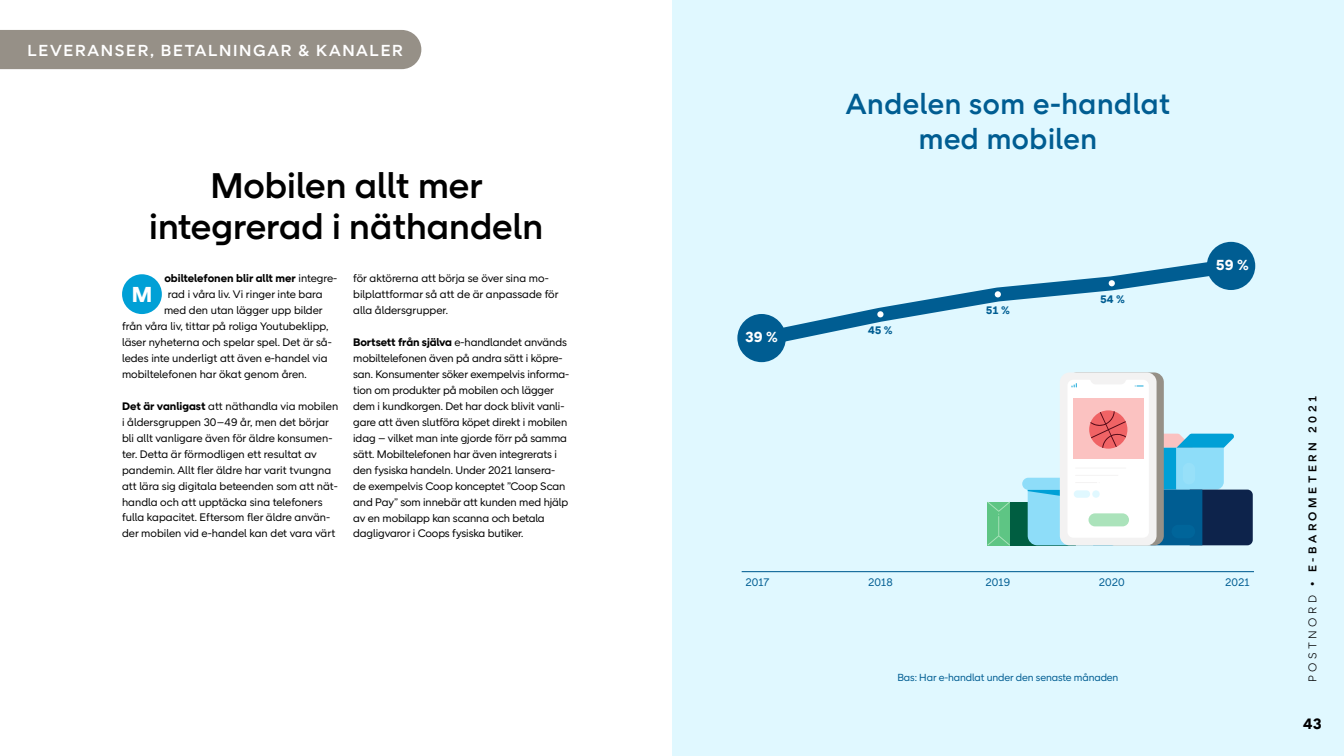
<style>
.page{position:relative;width:1344px;height:756px;background:#fff}
.page>*{position:absolute;margin:0;border:0;box-sizing:border-box;transform-origin:0 0}
.t1{font:500 36.5px/40.4px "Post Nord Sans";color:#000;text-align:center}
.t2{font:500 29.75px/35.7px "Post Nord Sans";letter-spacing:.02em;color:#005d92;text-align:center}
.t3{font:700 22.19px "Post Nord Sans";color:#fff}
.t4{font:500 16.38px "Post Nord Sans";letter-spacing:.1em;color:#fff}
.t5{font:700 15.4px "Post Nord Sans";color:#000}
.t6{font:700 14.91px "Post Nord Sans";color:#fff}
.t7{font:500 11.55px "Post Nord Sans";letter-spacing:.3em;color:#000}
.t8{font:11.2px/15.9px "Post Nord Sans";letter-spacing:-.01em;color:#000}
.t9{font:700 11.2px "Post Nord Sans";color:#000}
.t10{font:11.2px "Post Nord Sans";color:#005d92}
.t11{font:700 11.2px "Post Nord Sans";color:#005d92}
.t12{font:10.5px "Post Nord Sans";letter-spacing:-.01em;color:#005d92}
.s1{font-weight:400}
.s2{font-weight:700}
.s3{font-weight:300}
</style>
<div class="page">
<div style="left:122px;top:274px;width:40px;height:40px;background:#00a0d6;border-radius:50%"></div>
<div style="left:672px;top:0;width:672px;height:756px;background:#e0f8ff"></div>
<div style="left:1010px;top:502px;width:66px;height:43px;background:#005e41"></div>
<svg style="left:988px;top:502px;width:22px;height:43px"></svg>
<svg style="left:1157px;top:434px;width:96px;height:111px"></svg>
<div style="left:1172px;top:525px;width:23px;height:13px;background:#00659a;border-radius:7px"></div>
<div style="left:1067px;top:372px;width:97px;height:173px;background:#969087;border-radius:10px"></div>
<div style="left:1022px;top:478px;width:78px;height:12px;background:#8eddf9;border-radius:6px"></div>
<div style="left:1060px;top:372px;width:97px;height:173px;background:#f3f2f2;border-radius:10px"></div>
<div style="left:1068px;top:380px;width:81px;height:158px;background:#fff;border-radius:6px"></div>
<svg style="left:1091px;top:380px;width:35px;height:4px"></svg>
<svg style="left:1072px;top:383px;width:5px;height:4px"></svg>
<div style="left:1073px;top:398px;width:70px;height:61px;background:#fbc2c1"></div>
<svg style="left:1089px;top:410px;width:38px;height:39px"></svg>
<svg style="left:1090px;top:411px;width:36px;height:37px"></svg>
<div style="left:1089px;top:513px;width:40px;height:13px;background:#abe3bb;border-radius:7px"></div>
<hr style="left:1075px;top:468px;width:51px;height:1px;background:#f3f2f2">
<hr style="left:1075px;top:475px;width:43px;height:1px;background:#f3f2f2">
<svg style="left:1028px;top:478px;width:90px;height:67px"></svg>
<hr style="left:742px;top:571px;width:512px;height:1px;background:#005d92">
<svg style="left:748px;top:250px;width:498px;height:106px"></svg>
<div style="left:877px;top:311px;width:7px;height:6px;background:#fff;border-radius:50%"></div>
<svg style="left:995px;top:291px;width:6px;height:6px"></svg>
<svg style="left:1109px;top:280px;width:6px;height:6px"></svg>
<div style="left:737px;top:314px;width:49px;height:48px;background:#005d92;border-radius:50%"></div>
<div style="left:1207px;top:242px;width:48px;height:48px;background:#005d92;border-radius:50%"></div>
<div style="left:0;top:30px;width:421px;height:39px;background:#969087"></div>
<h3 class="t4" style="left:27px;top:41px;width:377px">LEVERANSER, BETALNINGAR &amp; KANALER</h3>
<h1 class="t1" style="left:149px;top:166px;width:395px">Mobilen allt mer integrerad i näthandeln</h1>
<p class="t9" style="left:164px;top:272px;width:174px">obiltelefonen blir allt mer <span class="s1">integre-</span></p>
<p class="t8" style="left:168px;top:287px;width:156px">rad i våra liv. Vi ringer inte bara</p>
<p class="t8" style="left:164px;top:303px;width:160px">med den utan lägger upp bilder</p>
<p class="t8" style="left:122px;top:318px;width:208px">från våra liv, tittar på roliga Youtubeklipp,</p>
<p class="t8" style="left:122px;top:334px;width:211px">läser nyheterna och spelar spel. Det är så-</p>
<p class="t8" style="left:122px;top:350px;width:207px">ledes inte underligt att även e-handel via</p>
<p class="t8" style="left:122px;top:366px;width:186px">mobiltelefonen har ökat genom åren.</p>
<p class="t8" style="left:122px;top:398px;width:218px"><span class="s2">Det är vanligast</span> att näthandla via mobilen i åldersgruppen 30–49 år, men det börjar bli allt vanligare även för äldre konsumen&shy;ter. Detta är förmodligen ett resultat av pandemin. Allt fler äldre har varit tvungna att lära sig digitala beteenden som att nät&shy;handla och att upptäcka sina telefoners fulla kapacitet. Eftersom fler äldre använ&shy;der mobilen vid e-handel kan det vara värt</p>
<h3 class="t3" style="left:132px;top:281px;width:22px">M</h3>
<p class="t8" style="left:353px;top:271px;width:207px">för aktörerna att börja se över sina mo&shy;bilplattformar så att de är anpassade för alla åldersgrupper.</p>
<p class="t8" style="left:353px;top:334px;width:218px"><span class="s2">Bortsett från själva</span> e-handlandet används mobiltelefonen även på andra sätt i köpre&shy;san. Konsumenter söker exempelvis informa&shy;tion om produkter på mobilen och lägger dem i kundkorgen. Det har dock blivit vanli&shy;gare att även slutföra köpet direkt i mobilen idag – vilket man inte gjorde förr på samma sätt. Mobiltelefonen har även integrerats i den fysiska handeln. Under 2021 lansera&shy;de exempelvis Coop konceptet ”Coop Scan and Pay” som innebär att kunden med hjälp av en mobilapp kan scanna och betala dagligvaror i Coops fysiska butiker.</p>
<h3 class="t6" style="left:745px;top:328px;width:34px">39 %</h3>
<h2 class="t2" style="left:846px;top:85px;width:326px">Andelen som e-handlat med mobilen</h2>
<p class="t11" style="left:868px;top:323px;width:27px">45 %</p>
<p class="t11" style="left:986px;top:303px;width:26px">51 %</p>
<p class="t11" style="left:1100px;top:292px;width:27px">54 %</p>
<h3 class="t6" style="left:1216px;top:256px;width:34px">59 %</h3>
<p class="t10" style="left:745px;top:576px;width:26px">2017</p>
<p class="t10" style="left:868px;top:576px;width:26px">2018</p>
<p class="t10" style="left:985px;top:576px;width:26px">2019</p>
<p class="t10" style="left:1099px;top:576px;width:27px">2020</p>
<p class="t10" style="left:1225px;top:576px;width:26px">2021</p>
<p class="t12" style="left:897px;top:671px;width:223px">Bas: Har e-handlat under den senaste månaden</p>
<p class="t7" style="left:1306px;top:682px;width:287px;rotate:-90deg"><span class="s3">POSTNORD</span> • E-BAROMETERN 2021</p>
<h3 class="t5" style="left:1303px;top:714px;width:20px">43</h3>
</div>
